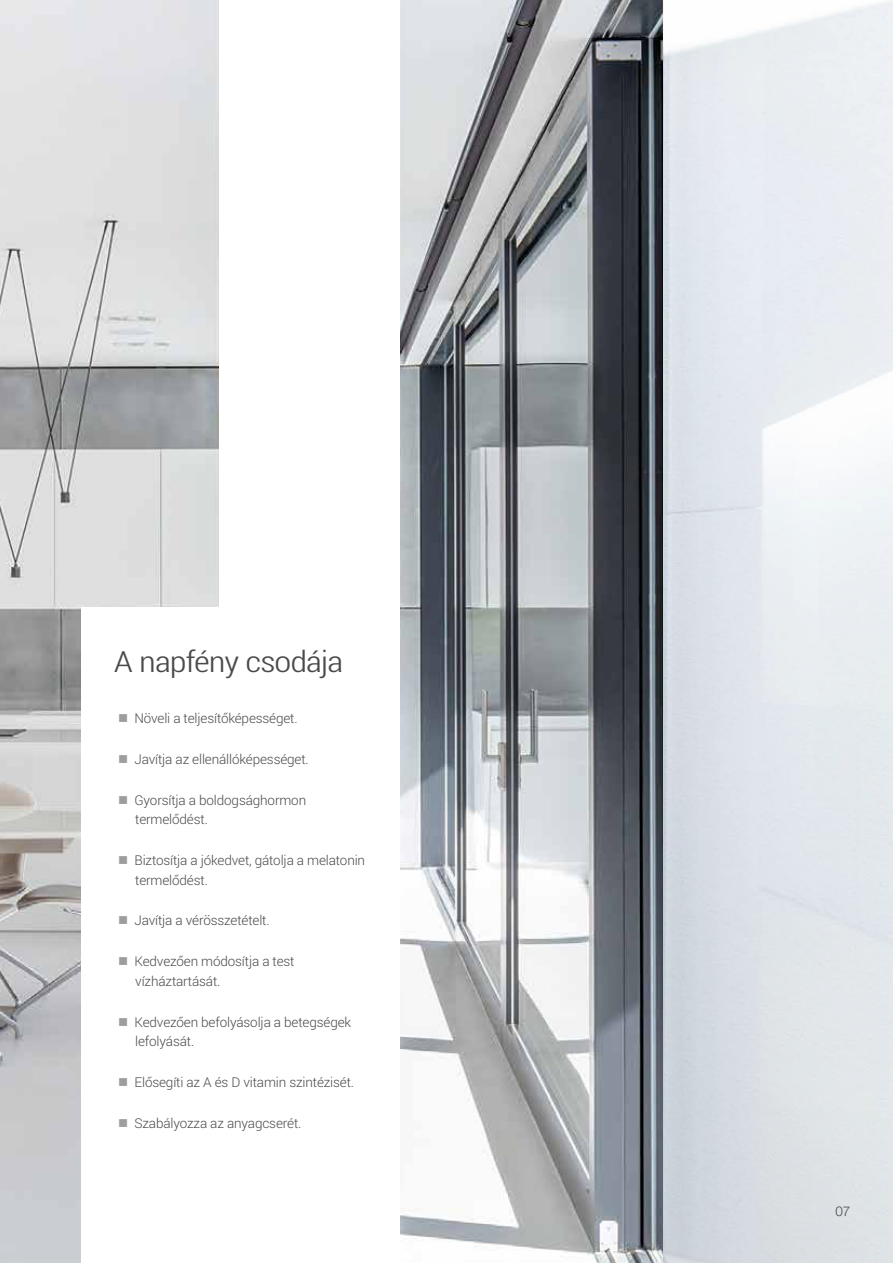
<style>
.page{position:relative;width:893px;height:1263px;background:#fff}
.page>*{position:absolute;margin:0;border:0;box-sizing:border-box;transform-origin:0 0}
.t1{font:300 29.25px "Roboto Condensed";letter-spacing:-.035em;color:#4a4a49;scale:1.27 1}
.t2{font:300 13.5px/19.5px "Roboto";letter-spacing:-.01em;color:#4a4a49}
.t3{font:300 13.5px "Helvetica Neue LT Std";color:#4a4a49}
</style>
<div class="page">
<img style="left:0;top:0;width:663px;height:1263px">
<div style="left:219px;top:0;width:181px;height:1263px;background:#fff"></div>
<div style="left:81px;top:608px;width:319px;height:655px;background:#fff"></div>
<h1 class="t1" style="left:114px;top:641px;width:182px">A napfény csodája</h1>
<p class="t2" style="left:134px;top:708px;width:165px">Növeli a teljesítőképességet.</p>
<p class="t2" style="left:134px;top:749px;width:176px">Javítja az ellenállóképességet.</p>
<p class="t2" style="left:134px;top:790px;width:173px">Gyorsítja a boldogsághormon termelődést.</p>
<p class="t2" style="left:134px;top:850px;width:232px">Biztosítja a jókedvet, gátolja a melatonin termelődést.</p>
<p class="t2" style="left:134px;top:910px;width:137px">Javítja a vérösszetételt.</p>
<p class="t2" style="left:134px;top:951px;width:162px">Kedvezően módosítja a test vízháztartását.</p>
<p class="t2" style="left:134px;top:1011px;width:218px">Kedvezően befolyásolja a betegségek lefolyását.</p>
<p class="t2" style="left:134px;top:1072px;width:221px">Elősegíti az A és D vitamin szintézisét.</p>
<p class="t2" style="left:134px;top:1112px;width:168px">Szabályozza az anyagcserét.</p>
<p class="t3" style="left:835px;top:1203px;width:17px">07</p>
</div>
